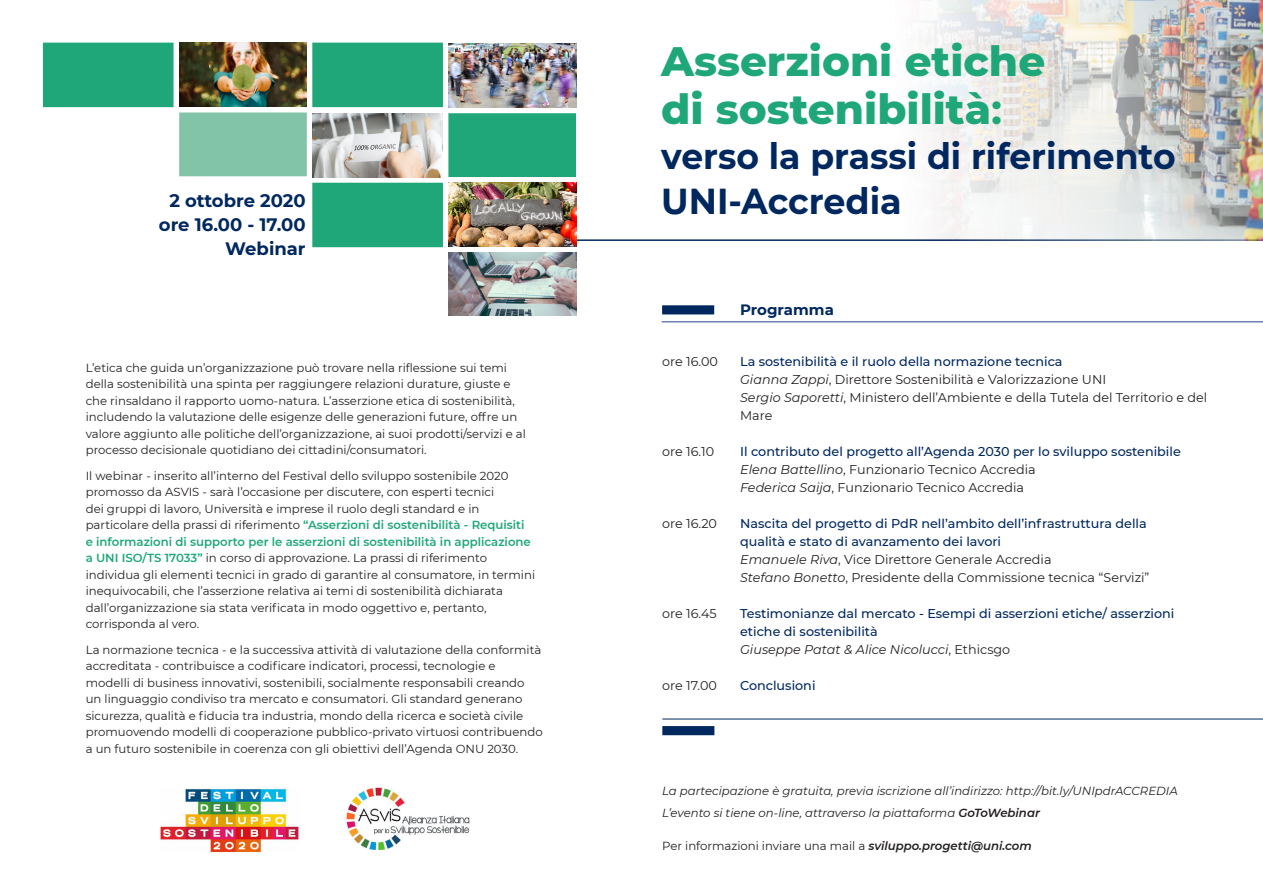
<style>
.page{position:relative;width:1263px;height:893px;background:#fff}
.page>*{position:absolute;margin:0;border:0;box-sizing:border-box;transform-origin:0 0}
.t1{font:800 42px "Montserrat";color:#1fa77a}
.t2{font:700 36px/45px "Montserrat";color:#00285f;scale:.96 1}
.t3{font:700 18px "Montserrat";color:#00285f}
.t4{font:700 15px "Montserrat";color:#00285f}
.t5{font:12.75px "Montserrat";color:#231f20}
.t6{font:500 12.75px "Montserrat";color:#00285f}
.t7{font:italic 12.75px "Montserrat";color:#231f20}
.Normale{font:11.7px/16.5px "Montserrat";color:#231f20}
.Normale-2{font:italic 11.7px "Montserrat";color:#231f20}
.s1{font-weight:600;color:#1fa77a}
.s2{font-weight:700}
.s3{font-style:italic}
.s4{font-style:normal}
.s5{font-weight:600}
.s6{font-weight:600;font-style:italic}
</style>
<div class="page">
<hr style="left:574px;top:239px;width:689px;height:2px;background:#00285f">
<img style="left:895px;top:0;width:368px;height:241px">
<hr style="left:662px;top:321px;width:601px;height:1px;background:#253f8e">
<div style="left:662px;top:305px;width:52px;height:9px;background:#00285f;border:2px solid #00285f"></div>
<hr style="left:662px;top:719px;width:601px;height:1px;background:#00285f">
<div style="left:662px;top:726px;width:52px;height:9px;background:#00285f;border:2px solid #00285f"></div>
<div style="left:179px;top:112px;width:128px;height:64px;background:#82c4a8;border:2px solid #82c4a8"></div>
<div style="left:43px;top:43px;width:131px;height:64px;background:#1fa77a"></div>
<div style="left:312px;top:183px;width:131px;height:64px;background:#1fa77a;border:2px solid #1fa77a"></div>
<div style="left:448px;top:113px;width:128px;height:64px;background:#1fa77a;border:2px solid #1fa77a"></div>
<div style="left:312px;top:43px;width:131px;height:64px;background:#1fa77a;border:2px solid #1fa77a"></div>
<img style="left:179px;top:43px;width:128px;height:63px">
<img style="left:448px;top:183px;width:128px;height:63px">
<img style="left:312px;top:113px;width:131px;height:64px">
<img style="left:448px;top:43px;width:128px;height:64px">
<img style="left:448px;top:252px;width:128px;height:64px">
<img style="left:160px;top:788px;width:139px;height:65px">
<img style="left:346px;top:788px;width:124px;height:62px">
<p class="t3" style="left:169px;top:188px;width:138px">2 ottobre 2020</p>
<p class="t3" style="left:159px;top:212px;width:148px">ore 16.00 - 17.00</p>
<p class="t3" style="left:225px;top:236px;width:82px">Webinar</p>
<p class="Normale" style="left:86px;top:359px;width:442px">L’etica che guida un’organizzazione può trovare nella riflessione sui temi della sostenibilità una spinta per raggiungere relazioni durature, giuste e che rinsaldano il rapporto uomo-natura. L’asserzione etica di sostenibilità, includendo la valutazione delle esigenze delle generazioni future, offre un valore aggiunto alle politiche dell’organizzazione, ai suoi prodotti/servizi e al processo decisionale quotidiano dei cittadini/consumatori.</p>
<p class="Normale" style="left:86px;top:467px;width:451px">Il webinar - inserito all’interno del Festival dello sviluppo sostenibile 2020 promosso da ASVIS - sarà l’occasione per discutere, con esperti tecnici<br>dei gruppi di lavoro, Università e imprese il ruolo degli standard e in particolare della prassi di riferimento <span class="s1">“Asserzioni di sostenibilità - Requisiti<br>e informazioni di supporto per le asserzioni di sostenibilità in applicazione a UNI ISO/TS 17033”</span> in corso di approvazione. La prassi di riferimento individua gli elementi tecnici in grado di garantire al consumatore, in termini inequivocabili, che l’asserzione relativa ai temi di sostenibilità dichiarata dall’organizzazione sia stata verificata in modo oggettivo e, pertanto, corrisponda al vero.</p>
<p class="Normale" style="left:86px;top:641px;width:458px">La normazione tecnica - e la successiva attività di valutazione della conformità accreditata - contribuisce a codificare indicatori, processi, tecnologie e<br>modelli di business innovativi, sostenibili, socialmente responsabili creando un linguaggio condiviso tra mercato e consumatori. Gli standard generano sicurezza, qualità e fiducia tra industria, mondo della ricerca e società civile promuovendo modelli di cooperazione pubblico-privato virtuosi contribuendo a un futuro sostenibile in coerenza con gli obiettivi dell’Agenda ONU 2030.</p>
<p class="t1" style="left:661px;top:30px;width:386px">Asserzioni etiche</p>
<p class="t1" style="left:661px;top:78px;width:342px">di sostenibilità<span class="s2">:</span></p>
<p class="t2" style="left:661px;top:132px;width:537px">verso la prassi di riferimento<br>UNI-Accredia</p>
<p class="t4" style="left:740px;top:299px;width:95px">Programma</p>
<p class="t5" style="left:662px;top:353px;width:57px">ore 16.00</p>
<p class="t6" style="left:740px;top:353px;width:324px">La sostenibilità e il ruolo della normazione tecnica</p>
<p class="t5" style="left:740px;top:371px;width:368px"><span class="s3">Gianna Zappi</span>, Direttore Sostenibilità e Valorizzazione UNI</p>
<p class="t5" style="left:740px;top:389px;width:468px"><span class="s3">Sergio Saporetti</span>, Ministero dell’Ambiente e della Tutela del Territorio e del</p>
<p class="t5" style="left:740px;top:407px;width:34px">Mare</p>
<p class="t5" style="left:662px;top:443px;width:54px">ore 16.10</p>
<p class="t6" style="left:740px;top:443px;width:442px">Il contributo del progetto all’Agenda 2030 per lo sviluppo sostenibile</p>
<p class="t5" style="left:740px;top:461px;width:297px"><span class="s3">Elena Battellino</span>, Funzionario Tecnico Accredia</p>
<p class="t5" style="left:740px;top:479px;width:285px"><span class="s3">Federica Saija</span>, Funzionario Tecnico Accredia</p>
<p class="t5" style="left:662px;top:515px;width:56px">ore 16.20</p>
<p class="t6" style="left:740px;top:515px;width:408px">Nascita del progetto di PdR nell’ambito dell’infrastruttura della</p>
<p class="t6" style="left:740px;top:533px;width:263px">qualità e stato di avanzamento dei lavori</p>
<p class="t5" style="left:740px;top:551px;width:313px"><span class="s3">Emanuele Riva</span>, Vice Direttore Generale Accredia</p>
<p class="t5" style="left:740px;top:569px;width:411px"><span class="s3">Stefano Bonetto</span>, Presidente della Commissione tecnica “Servizi”</p>
<p class="t5" style="left:662px;top:605px;width:56px">ore 16.45</p>
<p class="t6" style="left:740px;top:605px;width:436px">Testimonianze dal mercato - Esempi di asserzioni etiche/ asserzioni</p>
<p class="t6" style="left:740px;top:623px;width:139px">etiche di sostenibilità</p>
<p class="t7" style="left:740px;top:641px;width:272px">Giuseppe Patat &amp; Alice Nicolucci<span class="s4">, Ethicsgo</span></p>
<p class="t5" style="left:662px;top:677px;width:56px">ore 17.00</p>
<p class="t6" style="left:740px;top:677px;width:77px">Conclusioni</p>
<p class="Normale-2" style="left:662px;top:783px;width:517px">La partecipazione è gratuita, previa iscrizione all’indirizzo: http://bit.ly/UNIpdrACCREDIA</p>
<p class="Normale-2" style="left:662px;top:805px;width:379px">L’evento si tiene on-line, attraverso la piattaforma <span class="s5">GoToWebinar</span></p>
<p class="Normale" style="left:662px;top:837px;width:371px">Per informazioni inviare una mail a <span class="s6">sviluppo.progetti@uni.com</span></p>
</div>
